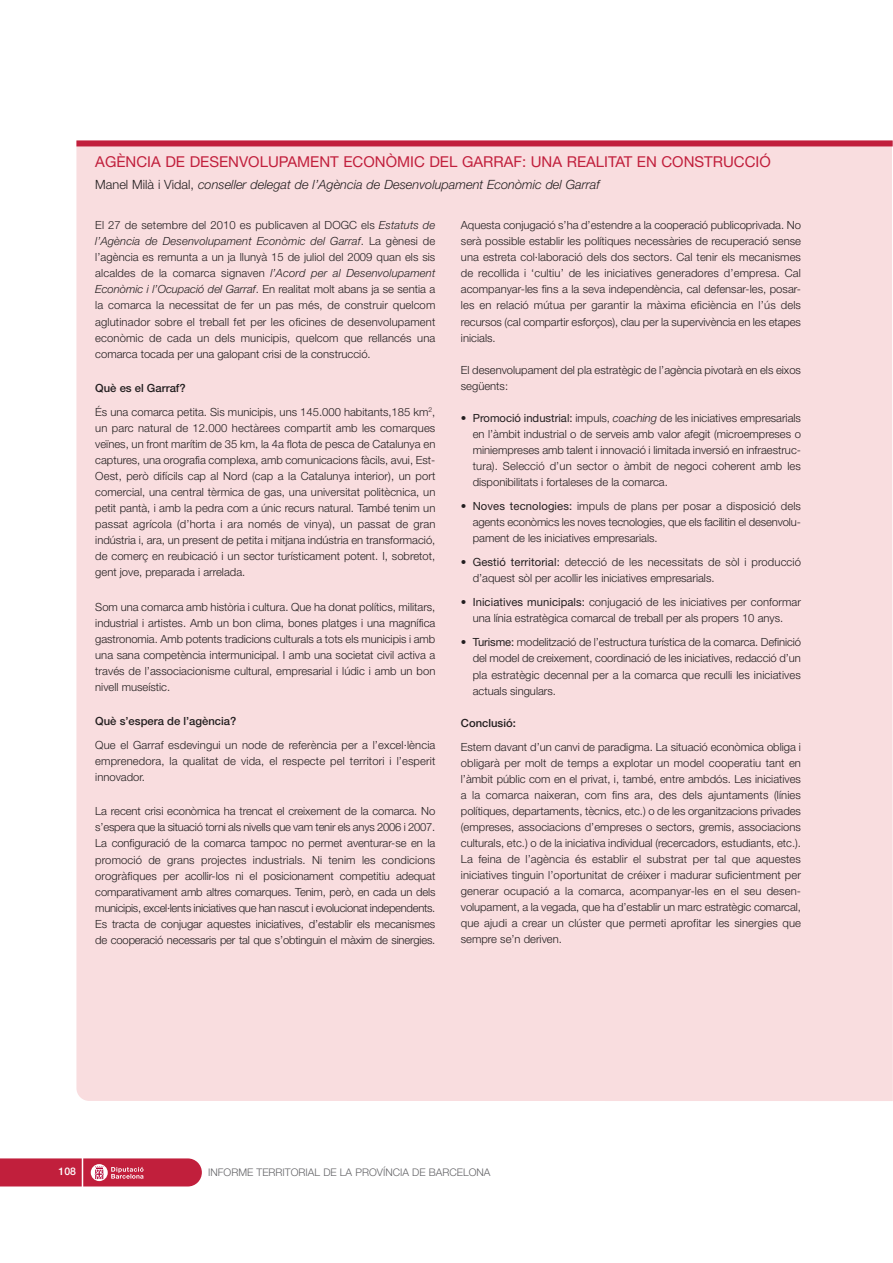
<style>
.page{position:relative;width:893px;height:1263px;background:#fff}
.page>*{position:absolute;margin:0;border:0;box-sizing:border-box;transform-origin:0 0}
.t1{font:15px "Helvetica Neue LT";color:#c11f3c}
.t2{font:italic 300 12.75px "Helvetica Neue LT";color:#231f20}
.t3{font:300 11.25px/16px "Helvetica Neue LT";color:#231f20;text-align:justify}
.t4{font:500 11.25px "Helvetica Neue LT";color:#231f20}
.t5{font:300 10.5px "Helvetica Neue LT";color:#636366}
.t6{font:500 10.5px "Helvetica Neue LT";color:#fff}
.s1{font-style:normal}
.s2{font-style:italic}
.s3{font-weight:500}
.s4{font-weight:400}
</style>
<div class="page">
<svg style="left:0;top:1158px;width:202px;height:29px;background:#c73650"></svg>
<div style="left:76px;top:146px;width:816px;height:955px;background:#f9dddf"></div>
<div style="left:76px;top:140px;width:816px;height:6px;background:#c11f3c"></div>
<h1 class="t1" style="left:95px;top:157px;width:677px">AGÈNCIA DE DESENVOLUPAMENT ECONÒMIC DEL GARRAF: UNA REALITAT EN CONSTRUCCIÓ</h1>
<p class="t2" style="left:95px;top:180px;width:506px"><span class="s1">Manel Milà i Vidal,</span> conseller delegat de l’Agència de Desenvolupament Econòmic del Garraf</p>
<p class="t3" style="left:95px;top:218px;width:342px">El 27 de setembre del 2010 es publicaven al DOGC els <span class="s2">Estatuts de l’Agència de Desenvolupament Econòmic del Garraf</span>. La gènesi de l’agència es remunta a un ja llunyà 15 de juliol del 2009 quan els sis alcaldes de la comarca signaven <span class="s2">l’Acord per al Desenvolupament Econòmic i l’Ocupació del Garraf</span>. En realitat molt abans ja se sentia a la comarca la necessitat de fer un pas més, de construir quelcom aglutinador sobre el treball fet per les oficines de desenvolupament econòmic de cada un dels municipis, quelcom que rellancés una comarca tocada per una galopant crisi de la construcció.</p>
<p class="t3" style="left:95px;top:377px;width:342px;line-height:24px"><span class="s3">Què es el Garraf?<br></span>És una comarca petita. Sis municipis, uns 145.000 habitants,185 km<sup>2</sup>,</p>
<p class="t3" style="left:95px;top:421px;width:342px">un parc natural de 12.000 hectàrees compartit amb les comarques veïnes, un front marítim de 35 km, la 4a flota de pesca de Catalunya en captures, una orografia complexa, amb comunicacions fàcils, avui, Est-Oest, però difícils cap al Nord (cap a la Catalunya interior), un port comercial, una central tèrmica de gas, una universitat politècnica, un petit pantà, i amb la pedra com a únic recurs natural. També tenim un passat agrícola (d’horta i ara només de vinya), un passat de gran indústria i, ara, un present de petita i mitjana indústria en transformació, de comerç en reubicació i un sector turísticament potent. I, sobretot, gent jove, preparada i arrelada.</p>
<p class="t3" style="left:95px;top:600px;width:342px">Som una comarca amb història i cultura. Que ha donat polítics, militars, industrial i artistes. Amb un bon clima, bones platges i una magnífica gastronomia. Amb potents tradicions culturals a tots els municipis i amb una sana competència intermunicipal. I amb una societat civil activa a través de l’associacionisme cultural, empresarial i lúdic i amb un bon nivell museístic.</p>
<p class="t4" style="left:95px;top:717px;width:143px">Què s’espera de l’agència?</p>
<p class="t3" style="left:95px;top:738px;width:342px">Que el Garraf esdevingui un node de referència per a l’excel·lència emprenedora, la qualitat de vida, el respecte pel territori i l’esperit innovador.</p>
<p class="t3" style="left:95px;top:804px;width:342px">La recent crisi econòmica ha trencat el creixement de la comarca. No s’espera que la situació torni als nivells que vam tenir els anys 2006 i 2007.<br>La configuració de la comarca tampoc no permet aventurar-se en la promoció de grans projectes industrials. Ni tenim les condicions orogràfiques per acollir-los ni el posicionament competitiu adequat comparativament amb altres comarques. Tenim, però, en cada un dels municipis, excel·lents iniciatives que han nascut i evolucionat independents.<br>Es tracta de conjugar aquestes iniciatives, d’establir els mecanismes de cooperació necessaris per tal que s’obtinguin el màxim de sinergies.</p>
<p class="t3" style="left:461px;top:218px;width:342px">Aquesta conjugació s’ha d’estendre a la cooperació publicoprivada. No serà possible establir les polítiques necessàries de recuperació sense una estreta col·laboració dels dos sectors. Cal tenir els mecanismes de recollida i ‘cultiu’ de les iniciatives generadores d’empresa. Cal acompanyar-les fins a la seva independència, cal defensar-les, posar&shy;les en relació mútua per garantir la màxima eficiència en l’ús dels recursos (cal compartir esforços), clau per la supervivència en les etapes inicials.</p>
<p class="t3" style="left:461px;top:363px;width:342px">El desenvolupament del pla estratègic de l’agència pivotarà en els eixos següents:</p>
<p class="t3" style="left:473px;top:411px;width:330px;text-indent:-12px"><span class="s4">• Promoció industrial:</span> impuls, <span class="s2">coaching</span> de les iniciatives empresarials en l’àmbit industrial o de serveis amb valor afegit (microempreses o miniempreses amb talent i innovació i limitada inversió en infraestruc&shy;tura). Selecció d’un sector o àmbit de negoci coherent amb les disponibilitats i fortaleses de la comarca.</p>
<p class="t3" style="left:473px;top:499px;width:330px;text-indent:-12px"><span class="s4">• Noves tecnologies:</span> impuls de plans per posar a disposició dels agents econòmics les noves tecnologies, que els facilitin el desenvolu&shy;pament de les iniciatives empresarials.</p>
<p class="t3" style="left:473px;top:555px;width:330px;text-indent:-12px"><span class="s4">• Gestió territorial:</span> detecció de les necessitats de sòl i producció d’aquest sòl per acollir les iniciatives empresarials.</p>
<p class="t3" style="left:461px;top:595px;width:342px;text-align:center"><span class="s4">• Iniciatives municipals:</span> conjugació de les iniciatives per conformar una línia estratègica comarcal de treball per als propers 10 anys.</p>
<p class="t3" style="left:473px;top:636px;width:330px;text-indent:-12px"><span class="s4">• Turisme:</span> modelització de l’estructura turística de la comarca. Definició del model de creixement, coordinació de les iniciatives, redacció d’un pla estratègic decennal per a la comarca que reculli les iniciatives actuals singulars.</p>
<p class="t4" style="left:461px;top:719px;width:57px">Conclusió:</p>
<p class="t3" style="left:461px;top:740px;width:342px">Estem davant d’un canvi de paradigma. La situació econòmica obliga i obligarà per molt de temps a explotar un model cooperatiu tant en l’àmbit públic com en el privat, i, també, entre ambdós. Les iniciatives a la comarca naixeran, com fins ara, des dels ajuntaments (línies polítiques, departaments, tècnics, etc.) o de les organitzacions privades (empreses, associacions d’empreses o sectors, gremis, associacions culturals, etc.) o de la iniciativa individual (recercadors, estudiants, etc.).<br>La feina de l’agència és establir el substrat per tal que aquestes iniciatives tinguin l’oportunitat de créixer i madurar suficientment per generar ocupació a la comarca, acompanyar-les en el seu desen&shy;volupament, a la vegada, que ha d’establir un marc estratègic comarcal, que ajudi a crear un clúster que permeti aprofitar les sinergies que sempre se’n deriven.</p>
<p class="t6" style="left:59px;top:1168px;width:19px">108</p>
<p class="t5" style="left:208px;top:1169px;width:284px">INFORME TERRITORIAL DE LA PROVÍNCIA DE BARCELONA</p>
</div>
